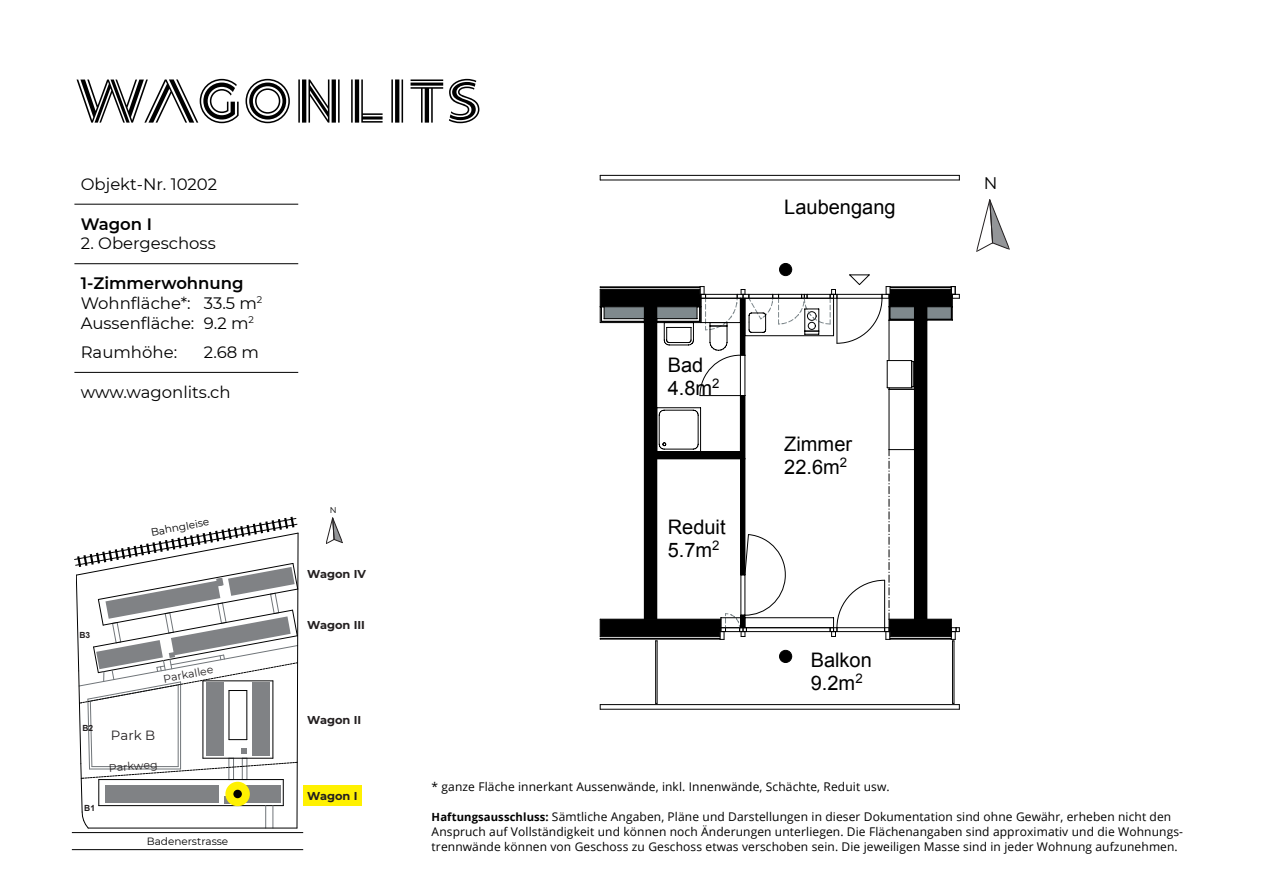
<style>
.page{position:relative;width:1263px;height:893px;background:#fff}
.page>*{position:absolute;margin:0;border:0;box-sizing:border-box;transform-origin:0 0}
.t1{font:19.95px/23px "Arial";color:#000}
.t2{font:16.8px "Montserrat";color:#000}
.t3{font:16.5px/19.8px "Montserrat";color:#000}
.t4{font:600 16.5px "Montserrat";color:#000}
.t5{font:13.35px "Montserrat";color:#231f20}
.t6{font:12px/15px "Open Sans";letter-spacing:.01em;color:#000}
.t7{font:700 11.4px "Montserrat";color:#231f20}
.t8{font:10.95px "Montserrat";color:#231f20}
.t9{font:10.5px "Montserrat";color:#000}
.t10{font:700 8.4px "Arial";color:#231f20}
.t11{font:8.4px "Montserrat";color:#000}
.s1{font-weight:600}
.s2{font-weight:700;font-size:11.25px}
</style>
<div class="page">
<div style="left:644px;top:307px;width:13px;height:312px;background:#000"></div>
<div style="left:914px;top:307px;width:13px;height:312px;background:#000"></div>
<hr style="left:927px;top:307px;width:1px;height:312px;background:#000">
<div style="left:657px;top:452px;width:83px;height:7px;background:#000"></div>
<hr style="left:657px;top:451px;width:83px;height:1px;background:#000">
<hr style="left:657px;top:459px;width:83px;height:1px;background:#000">
<div style="left:740px;top:396px;width:5px;height:63px;background:#000"></div>
<hr style="left:745px;top:396px;width:1px;height:63px;background:#000">
<hr style="left:741px;top:459px;width:4px;height:116px;background:#000">
<hr style="left:745px;top:459px;width:1px;height:116px;background:#000">
<hr style="left:746px;top:631px;width:84px;height:1px;background:#000">
<svg style="left:779px;top:650px;width:13px;height:13px"></svg>
<hr style="left:655px;top:641px;width:1px;height:62px;background:#000">
<hr style="left:657px;top:641px;width:1px;height:62px;background:#000">
<hr style="left:952px;top:641px;width:1px;height:62px;background:#000">
<hr style="left:954px;top:641px;width:1px;height:62px;background:#000">
<hr style="left:600px;top:704px;width:359px;height:1px;background:#000">
<svg style="left:952px;top:703px;width:8px;height:6px"></svg>
<hr style="left:600px;top:709px;width:359px;height:1px;background:#000">
<hr style="left:600px;top:175px;width:359px;height:1px;background:#000">
<hr style="left:600px;top:180px;width:359px;height:1px;background:#000">
<hr style="left:889px;top:389px;width:1px;height:61px;background:#000">
<hr style="left:657px;top:407px;width:43px;height:1px;background:#000">
<hr style="left:700px;top:408px;width:1px;height:44px;background:#000">
<svg style="left:657px;top:410px;width:41px;height:41px"></svg>
<hr style="left:745px;top:627px;width:88px;height:1px;background:#000">
<svg style="left:830px;top:449px;width:130px;height:193px"></svg>
<hr style="left:745px;top:617px;width:88px;height:1px;background:#000">
<svg style="left:600px;top:534px;width:187px;height:108px"></svg>
<svg style="left:600px;top:263px;width:360px;height:133px"></svg>
<div style="left:303px;top:785px;width:59px;height:20px;background:#fff101"></div>
<hr style="left:88px;top:828px;width:209px;height:1px;background:#000">
<svg style="left:326px;top:518px;width:17px;height:26px"></svg>
<svg style="left:74px;top:517px;width:224px;height:311px"></svg>
<hr style="left:72px;top:832px;width:231px;height:1px;background:#000">
<hr style="left:72px;top:849px;width:231px;height:1px;background:#000">
<hr style="left:74px;top:204px;width:224px;height:1px;background:#000">
<hr style="left:74px;top:263px;width:224px;height:1px;background:#000">
<hr style="left:74px;top:372px;width:224px;height:1px;background:#000">
<div style="left:225px;top:782px;width:25px;height:24px;background:#fff101;border-radius:50%"></div>
<div style="left:233px;top:790px;width:9px;height:8px;background:#000;border-radius:50%"></div>
<svg style="left:77px;top:79px;width:402px;height:44px"></svg>
<svg style="left:976px;top:199px;width:34px;height:53px"></svg>
<h3 class="t3" style="left:81px;top:174px;width:138px">Objekt-Nr. 10202</h3>
<h3 class="t4" style="left:81px;top:212px;width:73px">Wagon I</h3>
<h3 class="t3" style="left:81px;top:233px;width:136px">2. Obergeschoss</h3>
<h3 class="t3" style="left:81px;top:273px;width:183px"><span class="s1">1-Zimmerwohnung<br></span>Wohnfläche*: 33.5 m<sup>2<br></sup>Aussenfläche: 9.2 m<sup>2</sup></h3>
<h3 class="t3" style="left:81px;top:342px;width:98px">Raumhöhe:</h3>
<h3 class="t3" style="left:204px;top:342px;width:57px">2.68 m</h3>
<h3 class="t3" style="left:81px;top:382px;width:151px">www.wagonlits.ch</h3>
<p class="t9" style="left:150px;top:525px;width:61px;rotate:-10deg">Bahngleise</p>
<p class="t10" style="left:79px;top:629px;width:12px">B3</p>
<p class="t8" style="left:162px;top:672px;width:52px;rotate:-11deg">Parkallee</p>
<p class="t10" style="left:82px;top:722px;width:12px">B2</p>
<p class="t10" style="left:84px;top:802px;width:12px">B1</p>
<p class="t5" style="left:111px;top:726px;width:46px">Park B</p>
<p class="t8" style="left:108px;top:760px;width:50px;rotate:-5deg">Parkweg</p>
<p class="t9" style="left:147px;top:834px;width:83px">Badenerstrasse</p>
<p class="t11" style="left:330px;top:504px;width:8px">N</p>
<p class="t7" style="left:307px;top:566px;width:60px">Wagon IV</p>
<p class="t7" style="left:307px;top:616px;width:59px">Wagon III</p>
<p class="t7" style="left:307px;top:711px;width:55px">Wagon II</p>
<p class="t7" style="left:307px;top:788px;width:52px">Wagon I</p>
<h1 class="t1" style="left:668px;top:354px;width:53px">Bad<br>4.8m<sup>2</sup></h1>
<h1 class="t1" style="left:668px;top:516px;width:59px">Reduit<br>5.7m<sup>2</sup></h1>
<h1 class="t1" style="left:784px;top:195px;width:113px">Laubengang</h1>
<h1 class="t1" style="left:784px;top:433px;width:69px">Zimmer<br>22.6m<sup>2</sup></h1>
<h1 class="t1" style="left:811px;top:649px;width:63px">Balkon<br>9.2m<sup>2</sup></h1>
<p class="t6" style="left:432px;top:779px;width:460px">* ganze Fläche innerkant Aussenwände, inkl. Innenwände, Schächte, Reduit usw.</p>
<h2 class="t2" style="left:984px;top:172px;width:15px">N</h2>
<p class="t6" style="left:432px;top:809px;width:753px"><span class="s2">Haftungsausschluss:</span> Sämtliche Angaben, Pläne und Darstellungen in dieser Dokumentation sind ohne Gewähr, erheben nicht den<br>Anspruch auf Vollständigkeit und können noch Änderungen unterliegen. Die Flächenangaben sind approximativ und die Wohnungs&shy;trennwände können von Geschoss zu Geschoss etwas verschoben sein. Die jeweiligen Masse sind in jeder Wohnung aufzunehmen.</p>
</div>
